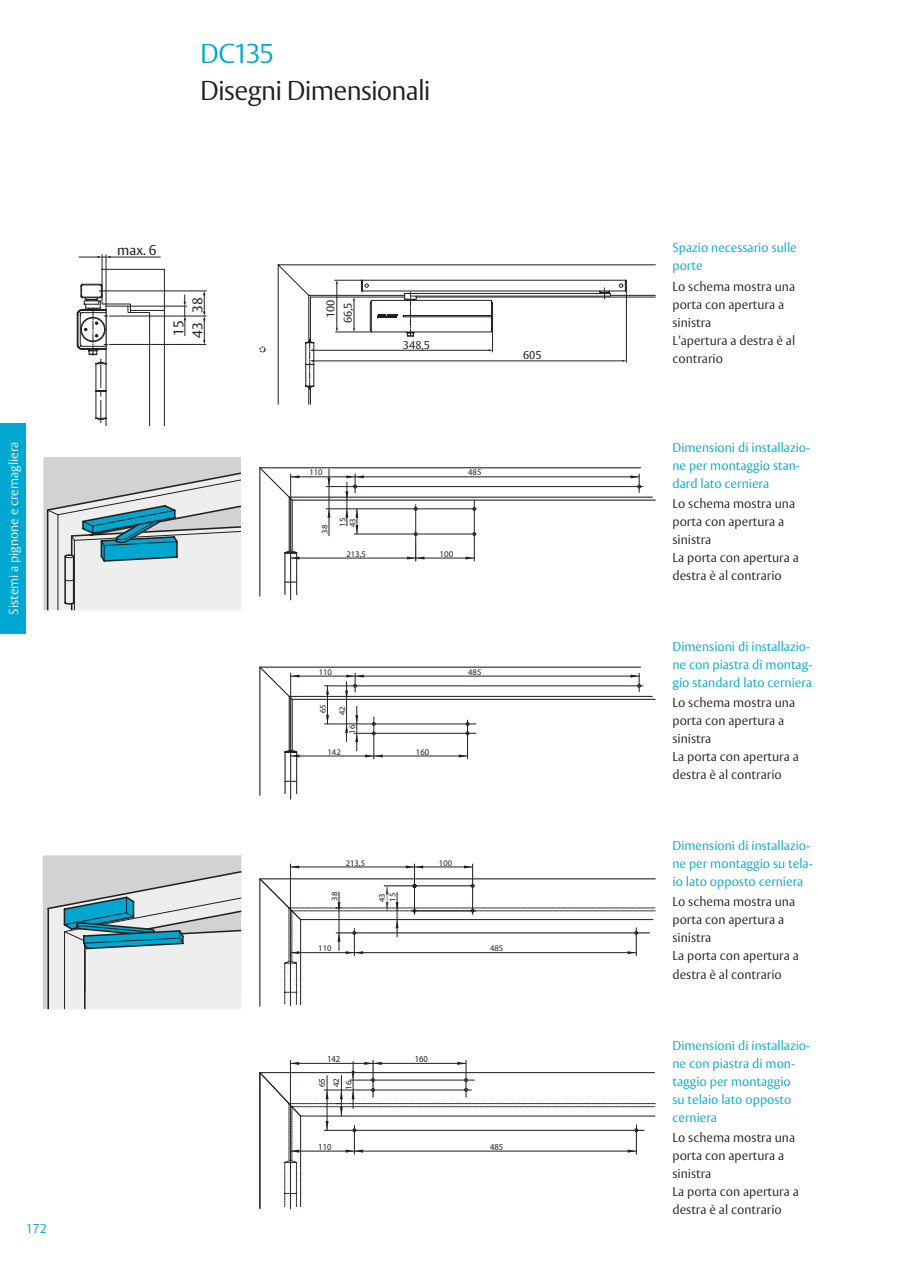
<style>
.page{position:relative;width:897px;height:1266px;background:#fff}
.page>*{position:absolute;margin:0;border:0;box-sizing:border-box;transform-origin:0 0}
.t1{font:300 27px "ASSA Vesta";letter-spacing:-.03em;color:#231f20}
.t2{font:300 27px "ASSA Vesta";letter-spacing:-.055em;color:#00a7d1}
.t3{font:13.95px/19px "ASSA Vesta";color:#231f20}
.t4{font:300 12.75px/18px "ASSA Vesta";color:#231f20}
.t5{font:300 12.75px/18px "ASSA Vesta";color:#00a7d1}
.t6{font:300 12.75px "ASSA Vesta";color:#fff}
.t7{font:11.1px "ASSA Vesta";color:#231f20}
.t8{font:9.15px "Myriad Pro";color:#231f20;scale:.94 1}
.t9{font:8.7px "Myriad Pro";color:#231f20;scale:1.04 1}
.t10{font:8.55px/10.1px "Myriad Pro";color:#231f20}
.t11{font:8.55px "Myriad Pro";color:#231f20;scale:1.07 1}
</style>
<div class="page">
<div style="left:0;top:423px;width:26px;height:210px;background:#00a7d1"></div>
<svg style="left:278px;top:265px;width:377px;height:139px"></svg>
<hr style="left:313px;top:360px;width:310px;height:1px;background:#231f20">
<svg style="left:309px;top:340px;width:4px;height:49px"></svg>
<hr style="left:313px;top:350px;width:176px;height:1px;background:#231f20">
<hr style="left:626px;top:290px;width:1px;height:72px;background:#231f20">
<svg style="left:260px;top:346px;width:5px;height:6px"></svg>
<svg style="left:334px;top:280px;width:292px;height:72px"></svg>
<hr style="left:130px;top:310px;width:34px;height:1px;background:#231f20">
<hr style="left:164px;top:310px;width:1px;height:115px;background:#231f20">
<hr style="left:102px;top:269px;width:62px;height:1px;background:#231f20">
<hr style="left:164px;top:269px;width:1px;height:41px;background:#231f20">
<hr style="left:102px;top:269px;width:1px;height:35px;background:#231f20">
<svg style="left:77px;top:284px;width:73px;height:141px"></svg>
<hr style="left:109px;top:344px;width:97px;height:1px;background:#231f20">
<hr style="left:109px;top:316px;width:97px;height:1px;background:#231f20">
<svg style="left:183px;top:295px;width:3px;height:40px"></svg>
<hr style="left:106px;top:255px;width:1px;height:51px;background:#231f20">
<svg style="left:79px;top:254px;width:31px;height:15px"></svg>
<hr style="left:110px;top:257px;width:50px;height:1px;background:#231f20">
<svg style="left:203px;top:291px;width:2px;height:53px"></svg>
<hr style="left:105px;top:290px;width:101px;height:1px;background:#231f20">
<hr style="left:128px;top:306px;width:59px;height:1px;background:#231f20">
<hr style="left:289px;top:497px;width:363px;height:1px;background:#231f20">
<hr style="left:260px;top:467px;width:380px;height:1px;background:#231f20">
<hr style="left:292px;top:499px;width:363px;height:1px;background:#231f20">
<hr style="left:290px;top:557px;width:125px;height:1px;background:#231f20">
<hr style="left:328px;top:469px;width:1px;height:66px;background:#231f20">
<svg style="left:260px;top:467px;width:39px;height:132px"></svg>
<hr style="left:290px;top:476px;width:65px;height:1px;background:#231f20">
<svg style="left:326px;top:474px;width:316px;height:87px"></svg>
<hr style="left:415px;top:557px;width:59px;height:1px;background:#231f20">
<div style="left:43px;top:456px;width:198px;height:154px;background:#d1d2d4"></div>
<svg style="left:46px;top:472px;width:193px;height:137px"></svg>
<div style="left:43px;top:456px;width:198px;height:155px;border:1px solid #fff"></div>
<hr style="left:289px;top:696px;width:363px;height:1px;background:#231f20">
<hr style="left:260px;top:666px;width:380px;height:1px;background:#231f20">
<hr style="left:292px;top:699px;width:363px;height:1px;background:#231f20">
<hr style="left:290px;top:755px;width:84px;height:1px;background:#231f20">
<hr style="left:356px;top:706px;width:1px;height:44px;background:#231f20">
<svg style="left:345px;top:724px;width:3px;height:8px"></svg>
<hr style="left:346px;top:681px;width:1px;height:60px;background:#231f20">
<svg style="left:326px;top:715px;width:3px;height:6px"></svg>
<hr style="left:324px;top:723px;width:152px;height:1px;background:#231f20">
<hr style="left:327px;top:685px;width:1px;height:38px;background:#231f20">
<svg style="left:324px;top:673px;width:318px;height:26px"></svg>
<svg style="left:259px;top:666px;width:40px;height:133px"></svg>
<hr style="left:290px;top:675px;width:65px;height:1px;background:#231f20">
<svg style="left:354px;top:715px;width:122px;height:43px"></svg>
<hr style="left:374px;top:755px;width:93px;height:1px;background:#231f20">
<hr style="left:260px;top:878px;width:1px;height:128px;background:#231f20">
<svg style="left:260px;top:863px;width:395px;height:142px"></svg>
<svg style="left:43px;top:855px;width:198px;height:154px;background:#c6d2d7"></svg>
<hr style="left:259px;top:1072px;width:1px;height:136px;background:#231f20">
<svg style="left:260px;top:1060px;width:395px;height:148px"></svg>
<p class="t6" style="left:6px;top:614px;width:174px;rotate:-90deg">Sistemi a pignone e cremagliera</p>
<p class="t5" style="left:26px;top:1219px;width:23px">172</p>
<h1 class="t2" style="left:200px;top:38px;width:76px">DC135</h1>
<h1 class="t1" style="left:200px;top:74px;width:232px">Disegni Dimensionali</h1>
<p class="t3" style="left:117px;top:241px;width:41px">max. 6</p>
<p class="t3" style="left:189px;top:312px;width:17px;rotate:-90deg">38</p>
<p class="t3" style="left:169px;top:338px;width:20px;rotate:-90deg">15<br>43</p>
<p class="t7" style="left:324px;top:318px;width:20px;rotate:-90deg">100</p>
<p class="t7" style="left:341px;top:323px;width:22px;rotate:-90deg">66,5</p>
<p class="t7" style="left:403px;top:338px;width:29px">348,5</p>
<p class="t7" style="left:523px;top:348px;width:20px">605</p>
<p class="t10" style="left:309px;top:467px;width:15px">110</p>
<p class="t10" style="left:319px;top:533px;width:10px;rotate:-90deg">38</p>
<p class="t10" style="left:337px;top:527px;width:11px;rotate:-90deg">15<br>43</p>
<p class="t10" style="left:346px;top:548px;width:21px">213,5</p>
<p class="t10" style="left:468px;top:467px;width:15px">485</p>
<p class="t9" style="left:439px;top:548px;width:15px">100</p>
<p class="t10" style="left:319px;top:666px;width:15px">110</p>
<p class="t10" style="left:318px;top:713px;width:10px;rotate:-90deg">65</p>
<p class="t10" style="left:337px;top:715px;width:10px;rotate:-90deg">42</p>
<p class="t10" style="left:347px;top:733px;width:10px;rotate:-90deg">16</p>
<p class="t10" style="left:327px;top:746px;width:15px">142</p>
<p class="t10" style="left:416px;top:746px;width:15px">160</p>
<p class="t10" style="left:468px;top:666px;width:15px">485</p>
<p class="t10" style="left:346px;top:857px;width:21px">213,5</p>
<p class="t10" style="left:329px;top:900px;width:10px;rotate:-90deg">38</p>
<p class="t10" style="left:387px;top:901px;width:10px;rotate:-90deg">15</p>
<p class="t10" style="left:377px;top:902px;width:10px;rotate:-90deg">43</p>
<p class="t10" style="left:439px;top:857px;width:15px">100</p>
<p class="t10" style="left:318px;top:943px;width:15px">110</p>
<p class="t10" style="left:490px;top:943px;width:15px">485</p>
<p class="t8" style="left:327px;top:1052px;width:15px">142</p>
<p class="t8" style="left:415px;top:1052px;width:15px">160</p>
<p class="t11" style="left:316px;top:1087px;width:10px;rotate:-90deg">65</p>
<p class="t11" style="left:331px;top:1087px;width:10px;rotate:-90deg">42</p>
<p class="t11" style="left:343px;top:1089px;width:10px;rotate:-90deg">16</p>
<p class="t8" style="left:318px;top:1140px;width:15px">110</p>
<p class="t8" style="left:490px;top:1140px;width:15px">485</p>
<p class="t5" style="left:672px;top:239px;width:126px">Spazio necessario sulle porte</p>
<p class="t4" style="left:672px;top:278px;width:124px">Lo schema mostra una porta con apertura a sinistra<br>L’apertura a destra è al contrario</p>
<p class="t5" style="left:672px;top:439px;width:139px">Dimensioni di installazio&shy;ne per montaggio stan&shy;dard lato cerniera</p>
<p class="t4" style="left:672px;top:495px;width:128px">Lo schema mostra una porta con apertura a sinistra<br>La porta con apertura a destra è al contrario</p>
<p class="t5" style="left:672px;top:638px;width:141px">Dimensioni di installazio&shy;ne con piastra di montag&shy;gio standard lato cerniera</p>
<p class="t4" style="left:672px;top:694px;width:128px">Lo schema mostra una porta con apertura a sinistra<br>La porta con apertura a destra è al contrario</p>
<p class="t5" style="left:672px;top:837px;width:142px">Dimensioni di installazio&shy;ne per montaggio su tela&shy;io lato opposto cerniera</p>
<p class="t4" style="left:672px;top:893px;width:128px">Lo schema mostra una porta con apertura a sinistra<br>La porta con apertura a destra è al contrario</p>
<p class="t5" style="left:672px;top:1036px;width:139px">Dimensioni di installazio&shy;ne con piastra di mon&shy;taggio per montaggio<br>su telaio lato opposto cerniera</p>
<p class="t4" style="left:672px;top:1128px;width:128px">Lo schema mostra una porta con apertura a sinistra<br>La porta con apertura a destra è al contrario</p>
</div>
